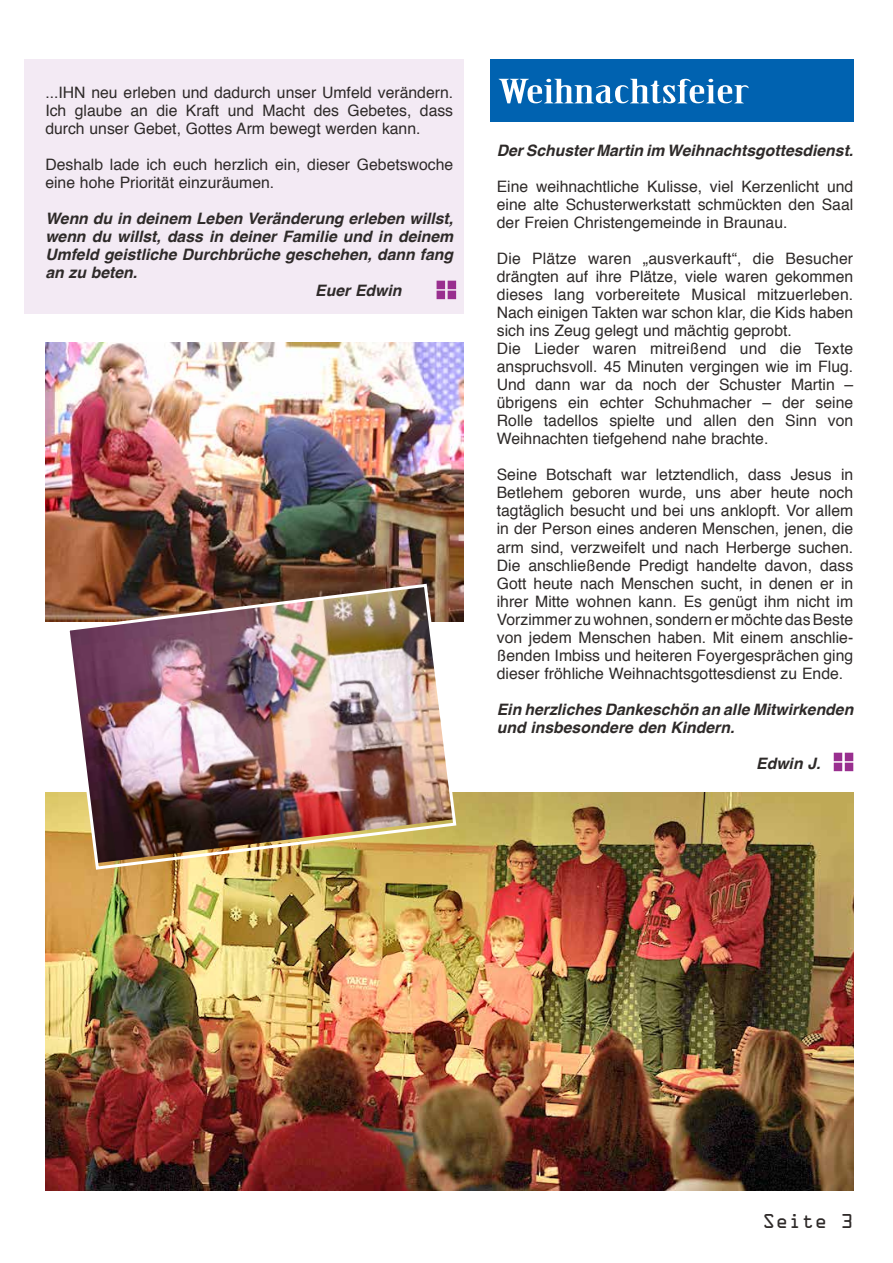
<style>
.page{position:relative;width:893px;height:1263px;background:#fff}
.page>*{position:absolute;margin:0;border:0;box-sizing:border-box;transform-origin:0 0}
.t1{font:32.7px "Birch Std";color:#fff;scale:2 1}
.t2{font:18px "OCRA Std";color:#2e2a29}
.t3{font:15.75px/18px "Helvetica";color:#2e2a29;text-align:justify}
.t4{font:italic 700 15.75px/18px "Helvetica";color:#2e2a29}
</style>
<div class="page">
<div style="left:490px;top:60px;width:364px;height:62px;background:#0062b0"></div>
<div style="left:834px;top:753px;width:8px;height:8px;background:#992f8f"></div>
<div style="left:834px;top:763px;width:8px;height:8px;background:#992f8f"></div>
<div style="left:845px;top:753px;width:8px;height:8px;background:#992f8f"></div>
<div style="left:845px;top:763px;width:8px;height:8px;background:#992f8f"></div>
<div style="left:24px;top:60px;width:439px;height:254px;background:#f3eaf4"></div>
<div style="left:437px;top:281px;width:8px;height:8px;background:#992f8f"></div>
<div style="left:437px;top:291px;width:8px;height:8px;background:#992f8f"></div>
<div style="left:448px;top:281px;width:8px;height:8px;background:#992f8f"></div>
<div style="left:448px;top:291px;width:8px;height:8px;background:#992f8f"></div>
<img style="left:45px;top:792px;width:808px;height:399px">
<img style="left:45px;top:342px;width:418px;height:279px">
<img style="left:65px;top:582px;width:393px;height:289px">
<p class="t3" style="left:45px;top:84px;width:409px">...IHN neu erleben und dadurch unser Umfeld verändern.<br>Ich glaube an die Kraft und Macht des Gebetes, dass durch unser Gebet, Gottes Arm bewegt werden kann.</p>
<p class="t3" style="left:45px;top:156px;width:409px">Deshalb lade ich euch herzlich ein, dieser Gebetswoche eine hohe Priorität einzuräumen.</p>
<p class="t4" style="left:45px;top:209px;width:409px">Wenn du in deinem Leben Veränderung erleben willst,</p>
<p class="t4" style="left:45px;top:227px;width:409px">wenn du willst, dass in deiner Familie und in deinem</p>
<p class="t4" style="left:45px;top:245px;width:409px">Umfeld geistliche Durchbrüche geschehen, dann fang</p>
<p class="t4" style="left:45px;top:263px;width:93px">an zu beten.</p>
<p class="t4" style="left:315px;top:281px;width:88px">Euer Edwin</p>
<h1 class="t1" style="left:498px;top:73px;width:127px">Weihnachtsfeier</h1>
<p class="t4" style="left:497px;top:142px;width:358px">Der Schuster Martin im Weihnachtsgottesdienst.</p>
<p class="t3" style="left:497px;top:178px;width:358px">Eine weihnachtliche Kulisse, viel Kerzenlicht und eine alte Schusterwerkstatt schmückten den Saal der Freien Christengemeinde in Braunau.</p>
<p class="t3" style="left:497px;top:250px;width:358px;text-align:left">Die Plätze waren „ausverkauft“, die Besucher drängten auf ihre Plätze, viele waren gekommen dieses lang vorbereitete Musical mitzuerleben.<br>Nach einigen Takten war schon klar, die Kids haben sich ins Zeug gelegt und mächtig geprobt.<br>Die Lieder waren mitreißend und die Texte anspruchsvoll. 45 Minuten vergingen wie im Flug.<br>Und dann war da noch der Schuster Martin – übrigens ein echter Schuhmacher – der seine Rolle tadellos spielte und allen den Sinn von Weihnachten tiefgehend nahe brachte.</p>
<p class="t3" style="left:497px;top:466px;width:358px">Seine Botschaft war letztendlich, dass Jesus in Betlehem geboren wurde, uns aber heute noch tagtäglich besucht und bei uns anklopft. Vor allem in der Person eines anderen Menschen, jenen, die arm sind, verzweifelt und nach Herberge suchen.<br>Die anschließende Predigt handelte davon, dass Gott heute nach Menschen sucht, in denen er in ihrer Mitte wohnen kann. Es genügt ihm nicht im Vorzimmer zu wohnen, sondern er möchte das Beste von jedem Menschen haben. Mit einem anschlie&shy;ßenden Imbiss und heiteren Foyergesprächen ging dieser fröhliche Weihnachtsgottesdienst zu Ende.</p>
<p class="t4" style="left:497px;top:700px;width:358px">Ein herzliches Dankeschön an alle Mitwirkenden und insbesondere den Kindern.</p>
<p class="t4" style="left:756px;top:754px;width:66px">Edwin J.</p>
<p class="t2" style="left:763px;top:1213px;width:92px">Seite 3</p>
</div>
